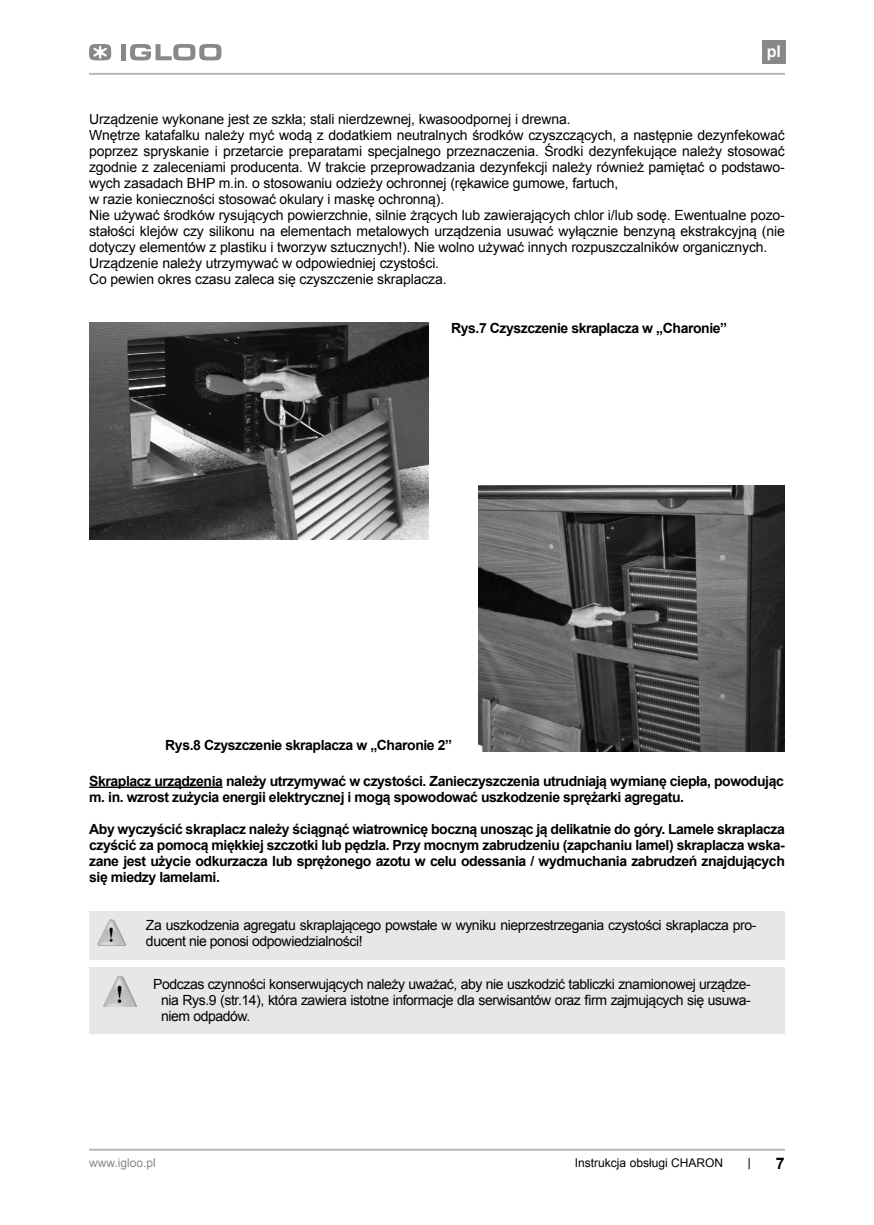
<style>
.page{position:relative;width:874px;height:1225px;background:#fff}
.page>*{position:absolute;margin:0;border:0;box-sizing:border-box;transform-origin:0 0}
.t1{font:700 16px "Arial";color:#fff}
.t2{font:700 16px "Arial";color:#000}
.t3{font:14px/16px "Arial";letter-spacing:-.01em;color:#000}
.t4{font:700 14px/16px "Arial";letter-spacing:-.03em;color:#000}
.t5{font:14px/16px "Arial";letter-spacing:-.03em;color:#000}
.t6{font:12px "Arial";color:#000}
.t7{font:12px "Arial";color:#888}
</style>
<div class="page">
<hr style="left:89px;top:73px;width:695px;height:2px;background:#b8b8b8">
<hr style="left:89px;top:1148px;width:695px;height:2px;background:#b8b8b8">
<div style="left:761px;top:40px;width:23px;height:23px;background:#888"></div>
<svg style="left:748px;top:1157px;width:1px;height:12px"></svg>
<svg style="left:89px;top:44px;width:22px;height:17px"></svg>
<div style="left:121px;top:44px;width:5px;height:16px;background:#888"></div>
<svg style="left:130px;top:44px;width:91px;height:17px"></svg>
<div style="left:89px;top:911px;width:695px;height:48px;background:#e7e7e7"></div>
<hr style="left:89px;top:786px;width:133px;height:2px;background:#000">
<img style="left:97px;top:919px;width:28px;height:26px">
<div style="left:89px;top:967px;width:695px;height:66px;background:#e7e7e7"></div>
<img style="left:104px;top:976px;width:32px;height:31px">
<img style="left:89px;top:323px;width:339px;height:216px">
<img style="left:478px;top:485px;width:306px;height:267px">
<p class="t1" style="left:766px;top:42px;width:16px">pl</p>
<p class="t3" style="left:89px;top:111px;width:697px">Urządzenie wykonane jest ze szkła; stali nierdzewnej, kwasoodpornej i drewna.<br>Wnętrze katafalku należy myć wodą z dodatkiem neutralnych środków czyszczących, a następnie dezynfekować poprzez spryskanie i przetarcie preparatami specjalnego przeznaczenia. Środki dezynfekujące należy stosować zgodnie z zaleceniami producenta. W trakcie przeprowadzania dezynfekcji należy również pamiętać o podstawo&shy;wych zasadach BHP m.in. o stosowaniu odzieży ochronnej (rękawice gumowe, fartuch,<br>w razie konieczności stosować okulary i maskę ochronną).<br>Nie używać środków rysujących powierzchnie, silnie żrących lub zawierających chlor i/lub sodę. Ewentualne pozo&shy;stałości klejów czy silikonu na elementach metalowych urządzenia usuwać wyłącznie benzyną ekstrakcyjną (nie dotyczy elementów z plastiku i tworzyw sztucznych!). Nie wolno używać innych rozpuszczalników organicznych.<br>Urządzenie należy utrzymywać w odpowiedniej czystości.<br>Co pewien okres czasu zaleca się czyszczenie skraplacza.</p>
<p class="t4" style="left:451px;top:320px;width:277px">Rys.7 Czyszczenie skraplacza w „Charonie”</p>
<p class="t4" style="left:165px;top:737px;width:288px">Rys.8 Czyszczenie skraplacza w „Charonie 2”</p>
<p class="t4" style="left:89px;top:773px;width:695px">Skraplacz urządzenia należy utrzymywać w czystości. Zanieczyszczenia utrudniają wymianę ciepła, powodując m. in. wzrost zużycia energii elektrycznej i mogą spowodować uszkodzenie sprężarki agregatu.</p>
<p class="t4" style="left:89px;top:821px;width:696px;text-align:justify">Aby wyczyścić skraplacz należy ściągnąć wiatrownicę boczną unosząc ją delikatnie do góry. Lamele skraplacza czyścić za pomocą miękkiej szczotki lub pędzla. Przy mocnym zabrudzeniu (zapchaniu lamel) skraplacza wska&shy;zane jest użycie odkurzacza lub sprężonego azotu w celu odessania / wydmuchania zabrudzeń znajdujących się miedzy lamelami.</p>
<p class="t5" style="left:146px;top:917px;width:611px">Za uszkodzenia agregatu skraplającego powstałe w wyniku nieprzestrzegania czystości skraplacza pro&shy;ducent nie ponosi odpowiedzialności!</p>
<p class="t3" style="left:161px;top:976px;width:591px;text-align:justify;text-indent:-8px">Podczas czynności konserwujących należy uważać, aby nie uszkodzić tabliczki znamionowej urządze&shy;nia Rys.9 (str.14), która zawiera istotne informacje dla serwisantów oraz firm zajmujących się usuwa&shy;niem odpadów.</p>
<p class="t7" style="left:89px;top:1156px;width:68px">www.igloo.pl</p>
<p class="t6" style="left:574px;top:1156px;width:150px">Instrukcja obsługi CHARON</p>
<p class="t2" style="left:775px;top:1154px;width:10px">7</p>
</div>
